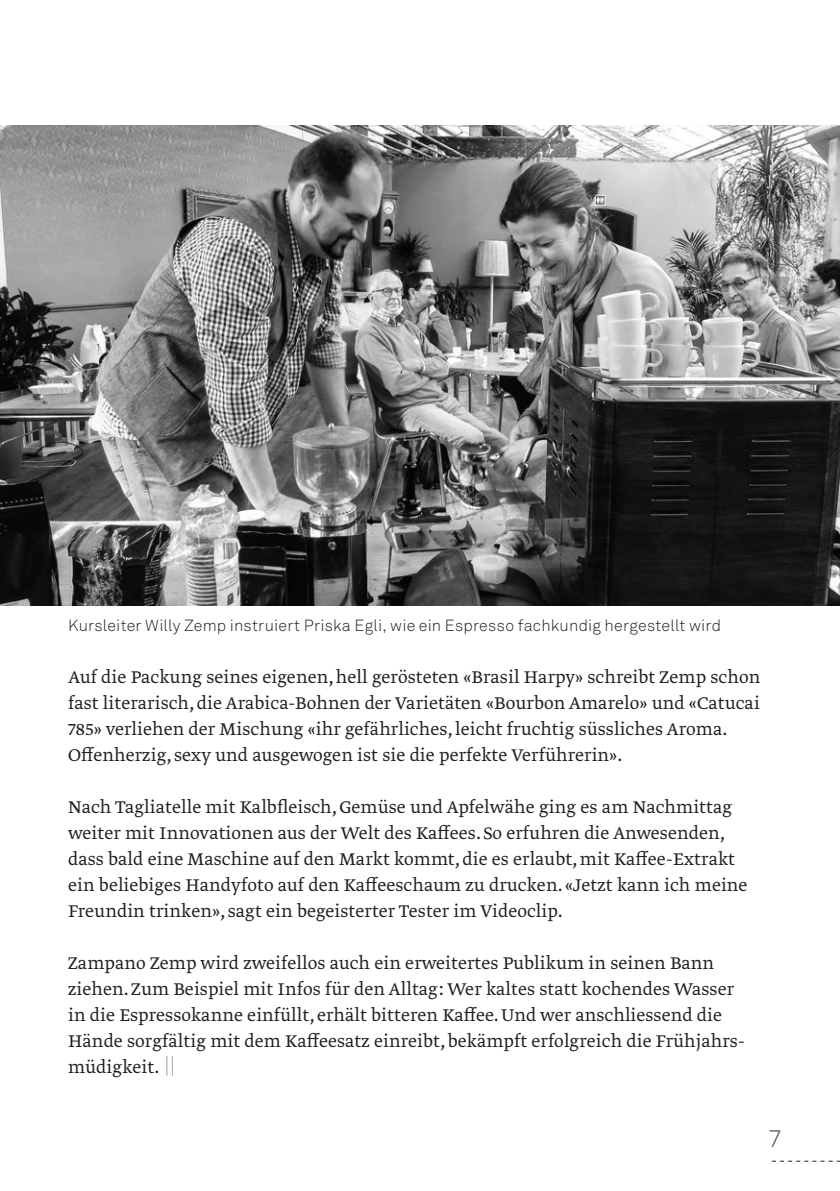
<style>
.page{position:relative;width:840px;height:1191px;background:#fff}
.page>*{position:absolute;margin:0;border:0;box-sizing:border-box;transform-origin:0 0}
.t1{font:300 24px "Akkurat";color:#4b4c4d}
.t2{font:300 20px/26px "Greta Text";letter-spacing:.005em;color:#231f20}
.t3{font:300 16px "Akkurat";letter-spacing:.015em;color:#231f20}
.s1{font-family:"Akkurat";font-size:22px;color:#939598}
</style>
<div class="page">
<svg style="left:772px;top:1160px;width:67px;height:1px"></svg>
<img style="left:0;top:125px;width:839px;height:480px">
<p class="t3" style="left:68px;top:615px;width:654px">Kursleiter Willy Zemp instruiert Priska Egli, wie ein Espresso fachkundig hergestellt wird</p>
<p class="t2" style="left:68px;top:665px;width:693px">Auf die Packung seines eigenen, hell gerösteten «Brasil Harpy» schreibt Zemp schon fast literarisch, die Arabica-Bohnen der Varietäten «Bourbon Amarelo» und «Catucai 785» verliehen der Mischung «ihr gefährliches, leicht fruchtig süssliches Aroma.<br>Offenherzig, sexy und ausgewogen ist sie die perfekte Verführerin».</p>
<p class="t2" style="left:68px;top:795px;width:680px">Nach Tagliatelle mit Kalbfleisch, Gemüse und Apfelwähe ging es am Nachmittag weiter mit Innovationen aus der Welt des Kaffees. So erfuhren die Anwesenden, dass bald eine Maschine auf den Markt kommt, die es erlaubt, mit Kaffee-Extrakt ein beliebiges Handyfoto auf den Kaffeeschaum zu drucken. «Jetzt kann ich meine Freundin trinken», sagt ein begeisterter Tester im Videoclip.</p>
<p class="t2" style="left:68px;top:951px;width:677px">Zampano Zemp wird zweifellos auch ein erweitertes Publikum in seinen Bann ziehen. Zum Beispiel mit Infos für den Alltag: Wer kaltes statt kochendes Wasser in die Espressokanne einfüllt, erhält bitteren Kaffee. Und wer anschliessend die Hände sorgfältig mit dem Kaffeesatz einreibt, bekämpft erfolgreich die Frühjahrs&shy;müdigkeit. <span class="s1">||</span></p>
<p class="t1" style="left:768px;top:1123px;width:15px">7</p>
</div>
